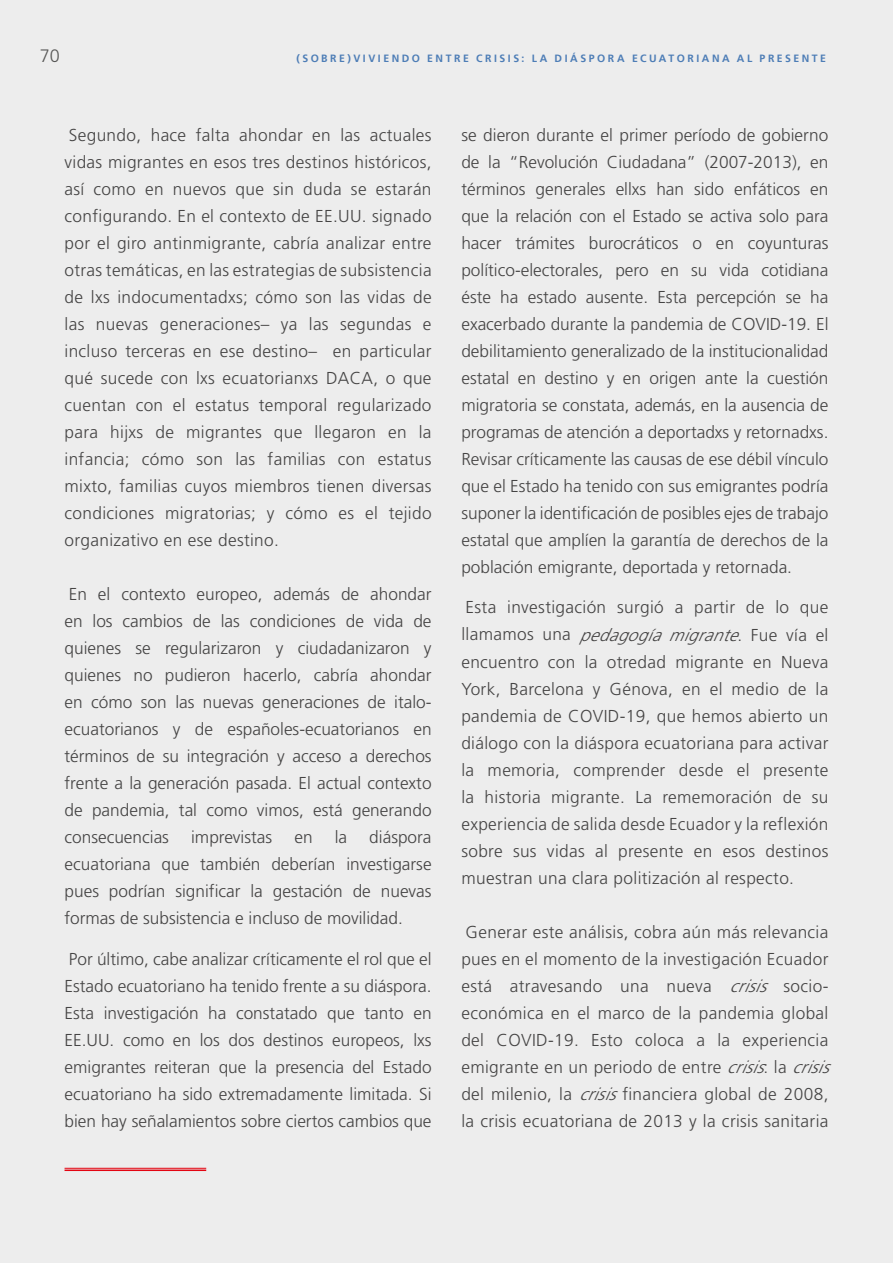
<style>
.page{position:relative;width:893px;height:1263px;background:#ededed}
.page>*{position:absolute;margin:0;border:0;box-sizing:border-box;transform-origin:0 0}
.t1{font:300 18px "Frutiger";color:#575756}
.t2{font:300 17.25px/27px "Frutiger";letter-spacing:.02em;color:#454444;text-align:justify}
.t3{font:300 17.25px "Frutiger";color:#454444}
.t4{font:700 10.5px "Frutiger";letter-spacing:.24em;color:#4d7db6}
.s1{font-style:italic}
</style>
<div class="page">
<hr style="left:65px;top:1168px;width:141px;height:1px;background:#e30512">
<hr style="left:65px;top:1169px;width:141px;height:2px;background:#e30512">
<p class="t1" style="left:40px;top:46px;width:22px">70</p>
<p class="t4" style="left:297px;top:52px;width:531px">(SOBRE)VIVIENDO ENTRE CRISIS: LA DIÁSPORA ECUATORIANA AL PRESENTE</p>
<p class="t2" style="left:65px;top:122px;width:369px">Segundo, hace falta ahondar en las actuales vidas migrantes en esos tres destinos históricos, así como en nuevos que sin duda se estarán configurando. En el contexto de EE.UU. signado por el giro antinmigrante, cabría analizar entre otras temáticas, en las estrategias de subsistencia de lxs indocumentadxs; cómo son las vidas de las nuevas generaciones– ya las segundas e incluso terceras en ese destino– en particular qué sucede con lxs ecuatorianxs DACA, o que cuentan con el estatus temporal regularizado para hijxs de migrantes que llegaron en la infancia; cómo son las familias con estatus mixto, familias cuyos miembros tienen diversas condiciones migratorias; y cómo es el tejido organizativo en ese destino.</p>
<p class="t2" style="left:65px;top:581px;width:369px">En el contexto europeo, además de ahondar en los cambios de las condiciones de vida de quienes se regularizaron y ciudadanizaron y quienes no pudieron hacerlo, cabría ahondar en cómo son las nuevas generaciones de italo&shy;ecuatorianos y de españoles-ecuatorianos en términos de su integración y acceso a derechos frente a la generación pasada. El actual contexto de pandemia, tal como vimos, está generando consecuencias</p>
<p class="t2" style="left:65px;top:823px;width:369px;text-indent:305px">diáspora ecuatoriana que también deberían investigarse pues podrían significar la gestación de nuevas formas de subsistencia e incluso de movilidad.</p>
<p class="t2" style="left:65px;top:945px;width:369px">Por último, cabe analizar críticamente el rol que el Estado ecuatoriano ha tenido frente a su diáspora.<br>Esta investigación ha constatado que tanto en EE.UU. como en los dos destinos europeos, lxs emigrantes reiteran que la presencia del Estado ecuatoriano ha sido extremadamente limitada. Si bien hay señalamientos sobre ciertos cambios que</p>
<p class="t3" style="left:191px;top:827px;width:83px">imprevistas</p>
<p class="t2" style="left:294px;top:823px;width:20px">en</p>
<p class="t2" style="left:335px;top:823px;width:14px">la</p>
<p class="t2" style="left:461px;top:121px;width:369px">se dieron durante el primer período de gobierno de la “Revolución Ciudadana” (2007-2013), en términos generales ellxs han sido enfáticos en que la relación con el Estado se activa solo para hacer trámites burocráticos o en coyunturas político-electorales, pero en su vida cotidiana éste ha estado ausente. Esta percepción se ha exacerbado durante la pandemia de COVID-19. El debilitamiento generalizado de la institucionalidad estatal en destino y en origen ante la cuestión migratoria se constata, además, en la ausencia de programas de atención a deportadxs y retornadxs.<br>Revisar críticamente las causas de ese débil vínculo que el Estado ha tenido con sus emigrantes podría suponer la identificación de posibles ejes de trabajo estatal que amplíen la garantía de derechos de la población emigrante, deportada y retornada.</p>
<p class="t2" style="left:461px;top:594px;width:369px">Esta investigación surgió a partir de lo que l l a m a m o s u n a <span class="s1">pedagogíamigrante</span>. F u e v í a e l encuentro con la otredad migrante en Nueva York, Barcelona y Génova, en el medio de la pandemia de COVID-19, que hemos abierto un diálogo con la diáspora ecuatoriana para activar la memoria, comprender desde el presente la historia migrante. La rememoración de su experiencia de salida desde Ecuador y la reflexión sobre sus vidas al presente en esos destinos muestran una clara politización al respecto.</p>
<p class="t2" style="left:461px;top:918px;width:377px;text-align:left">Generar este análisis, cobra aún más relevancia pues en el momento de la investigación Ecuador está atravesando una nueva <span class="s1">crisis</span> socio&shy;económica en el marco de la pandemia global del COVID-19. Esto coloca a la experiencia emigrante en un periodo de entre <span class="s1">crisis</span>: la <span class="s1">crisis </span>del milenio, la <span class="s1">crisis</span>financiera global de 2008, la crisis ecuatoriana de 2013 y la crisis sanitaria</p>
</div>
